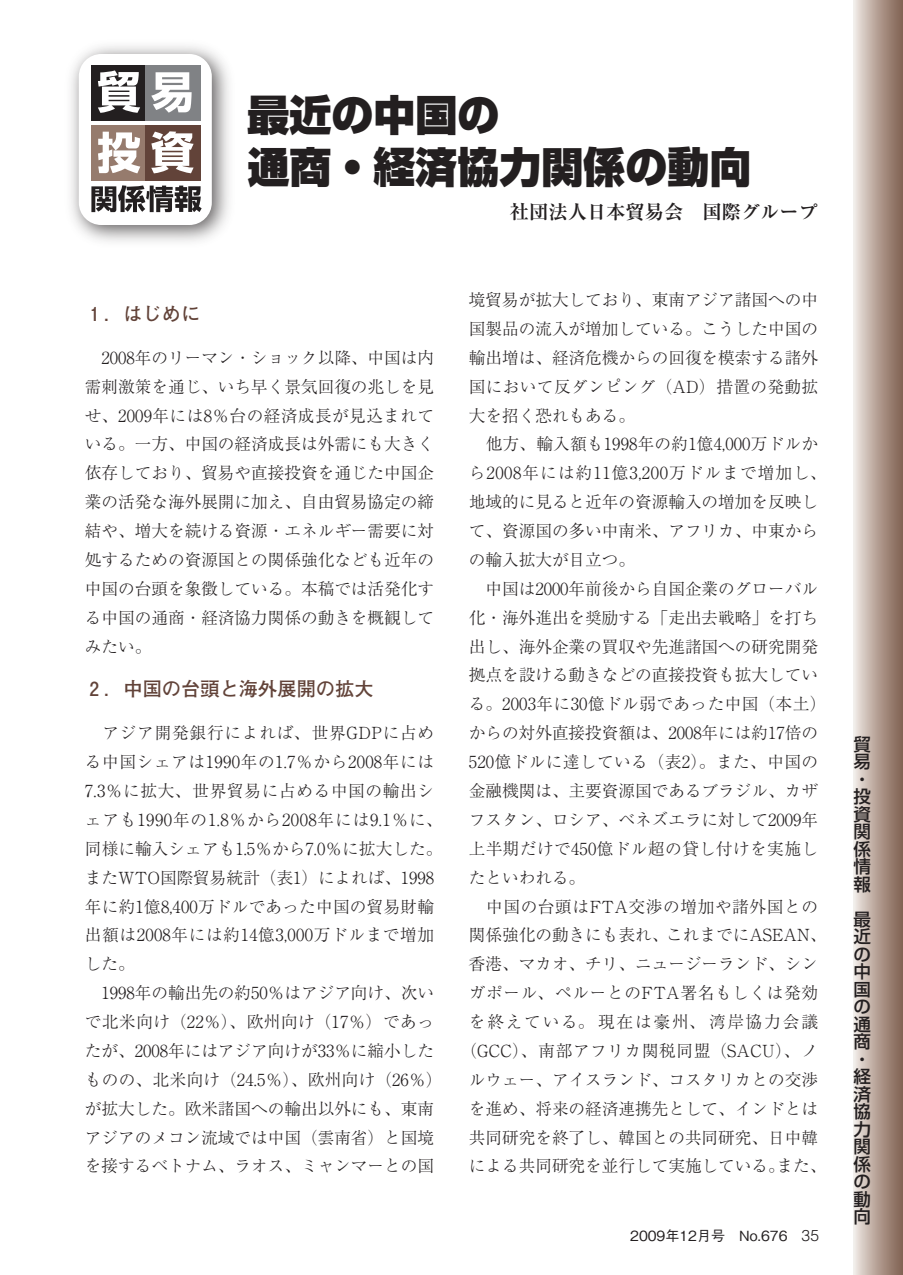
<style>
.page{position:relative;width:903px;height:1275px;background:#fff}
.page>*{position:absolute;margin:0;border:0;box-sizing:border-box;transform-origin:0 0}
.貿易投資-見出し{font:900 42px "Shin Go Pr 5";color:#231f20}
.貿易投資-タイトル大{font:700 19.25px "Futo Go B101 Pr 5";color:#624339}
.貿易投資-氏名_肩書き{font:700 19.25px "Ryumin Pr 5";color:#231f20}
.t1{font:500 17.5px/17.5px "Shin Go Pr 5";color:#231f20}
.貿易投資-本文{font:300 16.62px/28.9px "Ryumin Pr 5";color:#231f20}
.貿易投資-本文-2{font:300 16.62px/28.9px "Ryumin Pr 5";letter-spacing:.035em;color:#231f20}
.t2{font:500 14px "Gothic BBB Pr 5";color:#231f20}
.s1{font-family:"Helvetica";font-weight:300;font-size:15.75px}
</style>
<div class="page">
<div style="left:853px;top:0;width:50px;height:1275px;background:linear-gradient(to right,#efe7e2,#7f5f4f)"></div>
<div style="left:91px;top:65px;width:56px;height:55px;background:#231f20"></div>
<div style="left:145px;top:65px;width:56px;height:55px;background:#808285"></div>
<div style="left:91px;top:125px;width:56px;height:56px;background:#967b6d"></div>
<div style="left:145px;top:125px;width:56px;height:56px;background:#624339"></div>
<svg style="left:98px;top:70px;width:42px;height:43px"></svg>
<svg style="left:151px;top:72px;width:41px;height:41px"></svg>
<svg style="left:98px;top:132px;width:42px;height:41px"></svg>
<svg style="left:151px;top:131px;width:43px;height:42px"></svg>
<svg style="left:91px;top:185px;width:111px;height:27px"></svg>
<p class="貿易投資-見出し" style="left:247px;top:81px;width:253px">最近の中国の</p>
<p class="貿易投資-見出し" style="left:247px;top:134px;width:505px">通商・経済協力関係の動向</p>
<p class="貿易投資-タイトル大" style="left:85px;top:298px;width:117px">₁．はじめに</p>
<p class="貿易投資-本文" style="left:85px;top:342px;width:351px;text-align:justify">　2008年のリーマン・ショック以降、中国は内需刺激策を通じ、いち早く景気回復の兆しを見せ、2009年には8％台の経済成長が見込まれている。一方、中国の経済成長は外需にも大きく依存しており、貿易や直接投資を通じた中国企業の活発な海外展開に加え、自由貿易協定の締結や、増大を続ける資源・エネルギー需要に対処するための資源国との関係強化なども近年の中国の台頭を象徴している。本稿では活発化する中国の通商・経済協力関係の動きを概観してみたい。</p>
<p class="貿易投資-タイトル大" style="left:85px;top:673px;width:290px">₂．中国の台頭と海外展開の拡大</p>
<p class="貿易投資-本文-2" style="left:85px;top:717px;width:359px">　アジア開発銀行によれば、世界GDPに占める中国シェアは1990年の1.7％から2008年には<br>7.3％に拡大、世界貿易に占める中国の輸出シェアも1990年の1.8％から2008年には9.1％に、同様に輸入シェアも1.5％から7.0％に拡大した。またWTO国際貿易統計（表1）によれば、1998年に約1億8,400万ドルであった中国の貿易財輸出額は2008年には約14億3,000万ドルまで増加した。</p>
<p class="貿易投資-本文" style="left:85px;top:977px;width:359px">　1998年の輸出先の約50％はアジア向け、次いで北米向け（22％）、欧州向け（17％）であったが、2008年にはアジア向けが33％に縮小したものの、北米向け（24.5％）、欧州向け（26％）が拡大した。欧米諸国への輸出以外にも、東南アジアのメコン流域では中国（雲南省）と国境を接するベトナム、ラオス、ミャンマーとの国</p>
<p class="貿易投資-氏名_肩書き" style="left:510px;top:197px;width:309px">社団法人日本貿易会　国際グループ</p>
<p class="貿易投資-本文" style="left:469px;top:284px;width:351px;text-align:justify">境貿易が拡大しており、東南アジア諸国への中国製品の流入が増加している。こうした中国の輸出増は、経済危機からの回復を模索する諸外国において反ダンピング（AD）措置の発動拡大を招く恐れもある。</p>
<p class="貿易投資-本文" style="left:469px;top:428px;width:359px">　他方、輸入額も1998年の約1億4,000万ドルから2008年には約11億3,200万ドルまで増加し、地域的に見ると近年の資源輸入の増加を反映して、資源国の多い中南米、アフリカ、中東からの輸入拡大が目立つ。</p>
<p class="貿易投資-本文" style="left:469px;top:573px;width:359px">　中国は2000年前後から自国企業のグローバル化・海外進出を奨励する「走出去戦略」を打ち出し、海外企業の買収や先進諸国への研究開発拠点を設ける動きなどの直接投資も拡大している。2003年に30億ドル弱であった中国（本土）からの対外直接投資額は、2008年には約17倍の<br>520億ドルに達している（表2）。また、中国の金融機関は、主要資源国であるブラジル、カザフスタン、ロシア、ベネズエラに対して2009年上半期だけで450億ドル超の貸し付けを実施したといわれる。</p>
<p class="貿易投資-本文" style="left:460px;top:890px;width:367px;text-align:center">　中国の台頭はFTA交渉の増加や諸外国との関係強化の動きにも表れ、これまでにASEAN、香港、マカオ、チリ、ニュージーランド、シンガポール、ペルーとのFTA署名もしくは発効を終えている。現在は豪州、湾岸協力会議（GCC）、南部アフリカ関税同盟（SACU）、ノルウェー、アイスランド、コスタリカとの交渉を進め、将来の経済連携先として、インドとは共同研究を終了し、韓国との共同研究、日中韓による共同研究を並行して実施している。また、</p>
<p class="t2" style="left:630px;top:1224px;width:190px">2009年12月号　No.676　<span class="s1">35</span></p>
<p class="t1" style="left:853px;top:734px;width:19px">貿易・投資関係情報</p>
<p class="t1" style="left:853px;top:909px;width:19px">最近の中国の通商・経済協力関係の動向</p>
</div>
